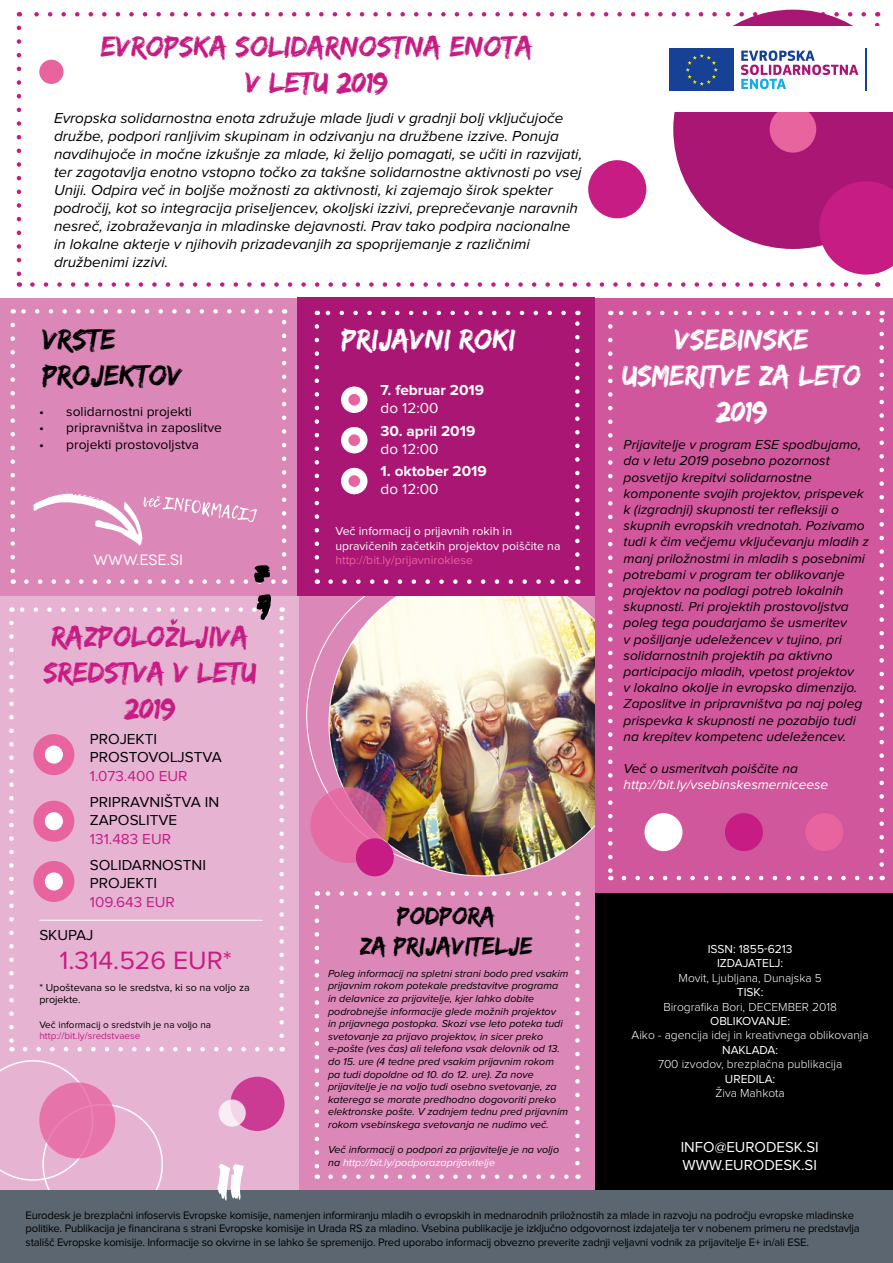
<style>
.page{position:relative;width:893px;height:1263px;background:#fff}
.page>*{position:absolute;margin:0;border:0;box-sizing:border-box;transform-origin:0 0}
.t1{font:30px/36px "Edo SZ";color:#c61c83;text-align:center}
.t2{font:30px/36px "Edo SZ";color:#fff;text-align:center}
.t3{font:30px/36px "Edo SZ";color:#000}
.t4{font:25.95px "Proxima Nova";color:#c61c83}
.t5{font:25.5px/30.6px "Edo SZ";color:#000;text-align:center}
.t6{font:italic 15px/18px "Proxima Nova";color:#000}
.t7{font:15px/18px "Proxima Nova";color:#000}
.t8{font:15px/18px "Proxima Nova";color:#fff}
.t9{font:700 15px "Proxima Nova";color:#fff}
.t10{font:15px "Proxima Nova";color:#c61c83}
.t11{font:15px "Novecentowide";color:#fff}
.t12{font:italic 13.5px/16.2px "Proxima Nova";color:#000}
.t13{font:13.5px "Proxima Nova";color:#000}
.t14{font:italic 13.5px "Proxima Nova";color:#fff}
.t15{font:300 12px "Proxima Nova";color:#fff}
.t16{font:12px/14.4px "Proxima Nova";color:#fff;text-align:center}
.t17{font:12px "Proxima Nova";color:#e7649f}
.t18{font:11.25px/13.5px "Proxima Nova";letter-spacing:-.02em;color:#000}
.t19{font:italic 10.5px/12.6px "Proxima Nova";color:#000}
.t20{font:10.5px/12.6px "Proxima Nova";color:#000}
.t21{font:9.75px "Proxima Nova";color:#000}
.t22{font:9.75px "Proxima Nova";color:#c61c83}
.s1{color:#fff}
</style>
<div class="page">
<div style="left:298px;top:596px;width:297px;height:594px;background:#db87b8"></div>
<svg style="left:331px;top:1174px;width:238px;height:5px"></svg>
<svg style="left:325px;top:891px;width:239px;height:5px"></svg>
<svg style="left:315px;top:907px;width:4px;height:272px"></svg>
<svg style="left:575px;top:891px;width:5px;height:272px"></svg>
<div style="left:0;top:595px;width:298px;height:595px;background:#e6b3d3"></div>
<svg style="left:17px;top:12px;width:876px;height:275px"></svg>
<svg style="left:0;top:1060px;width:93px;height:121px"></svg>
<img style="left:329px;top:570px;width:305px;height:306px;border-radius:153px">
<svg style="left:310px;top:787px;width:77px;height:76px;background:#dc689e"></svg>
<div style="left:39px;top:1082px;width:76px;height:76px;background:#e674aa;border-radius:50%"></div>
<div style="left:230px;top:1077px;width:55px;height:54px;background:#cc3b93;border-radius:50%"></div>
<svg style="left:219px;top:1099px;width:27px;height:28px"></svg>
<div style="left:356px;top:838px;width:38px;height:38px;background:#c61c83;border-radius:50%"></div>
<div style="left:0;top:1190px;width:893px;height:73px;background:#5b6670"></div>
<div style="left:595px;top:893px;width:298px;height:297px;background:#000"></div>
<svg style="left:217px;top:1163px;width:27px;height:38px"></svg>
<div style="left:595px;top:298px;width:298px;height:595px;background:#d0579c"></div>
<div style="left:0;top:298px;width:298px;height:297px;background:#db87b8"></div>
<div style="left:298px;top:298px;width:297px;height:298px;background:#a91674"></div>
<svg style="left:331px;top:579px;width:238px;height:5px"></svg>
<svg style="left:325px;top:311px;width:239px;height:4px"></svg>
<svg style="left:315px;top:326px;width:4px;height:258px"></svg>
<svg style="left:575px;top:311px;width:5px;height:257px"></svg>
<svg style="left:624px;top:876px;width:250px;height:4px"></svg>
<svg style="left:618px;top:311px;width:250px;height:4px"></svg>
<svg style="left:608px;top:326px;width:5px;height:554px"></svg>
<svg style="left:879px;top:311px;width:5px;height:553px"></svg>
<div style="left:341px;top:386px;width:26px;height:27px;background:#fff;border-radius:50%"></div>
<div style="left:348px;top:394px;width:12px;height:12px;background:#e7649f;border-radius:50%"></div>
<div style="left:341px;top:427px;width:26px;height:26px;background:#fff;border-radius:50%"></div>
<div style="left:348px;top:434px;width:12px;height:12px;background:#e7649f;border-radius:50%"></div>
<div style="left:341px;top:468px;width:26px;height:26px;background:#fff;border-radius:50%"></div>
<div style="left:348px;top:475px;width:12px;height:12px;background:#e7649f;border-radius:50%"></div>
<svg style="left:9px;top:309px;width:277px;height:742px"></svg>
<div style="left:644px;top:813px;width:38px;height:38px;background:#fff;border-radius:50%"></div>
<div style="left:725px;top:813px;width:38px;height:38px;background:#c61c83;border-radius:50%"></div>
<div style="left:805px;top:813px;width:38px;height:38px;background:#e7649f;border-radius:50%"></div>
<h1 class="t1" style="left:101px;top:28px;width:434px">EVROPSKA SOLIDARNOSTNA ENOTA<br>V LETU 2019</h1>
<p class="t6" style="left:54px;top:109px;width:530px">Evropska solidarnostna enota združuje mlade ljudi v gradnji bolj vključujoče družbe, podpori ranljivim skupinam in odzivanju na družbene izzive. Ponuja navdihujoče in močne izkušnje za mlade, ki želijo pomagati, se učiti in razvijati, ter zagotavlja enotno vstopno točko za takšne solidarnostne aktivnosti po vsej Uniji. Odpira več in boljše možnosti za aktivnosti, ki zajemajo širok spekter področij, kot so integracija priseljencev, okoljski izzivi, preprečevanje naravnih nesreč, izobraževanja in mladinske dejavnosti. Prav tako podpira nacionalne in lokalne akterje v njihovih prizadevanjih za spoprijemanje z različnimi družbenimi izzivi.</p>
<h1 class="t3" style="left:42px;top:320px;width:142px">VRSTE<br>PROJEKTOV</h1>
<h1 class="t2" style="left:342px;top:320px;width:175px">PRIJAVNI ROKI</h1>
<h1 class="t2" style="left:622px;top:320px;width:241px">VSEBINSKE<br>USMERITVE ZA LETO<br>2019</h1>
<p class="t9" style="left:381px;top:383px;width:105px">7. februar 2019</p>
<p class="t8" style="left:381px;top:400px;width:59px">do 12:00</p>
<p class="t9" style="left:381px;top:424px;width:96px">30. april 2019</p>
<p class="t8" style="left:381px;top:440px;width:59px">do 12:00</p>
<p class="t9" style="left:381px;top:464px;width:108px">1. oktober 2019</p>
<p class="t8" style="left:381px;top:481px;width:59px">do 12:00</p>
<p class="t13" style="left:39px;top:405px;width:154px">• solidarnostni projekti</p>
<p class="t13" style="left:39px;top:422px;width:184px">• pripravništva in zaposlitve</p>
<p class="t13" style="left:39px;top:438px;width:161px">• projekti prostovoljstva</p>
<p class="t12" style="left:624px;top:437px;width:247px">Prijavitelje v program ESE spodbujamo, da v letu 2019 posebno pozornost posvetijo krepitvi solidarnostne komponente svojih projektov, prispevek k (izgradnji) skupnosti ter refleksiji o skupnih evropskih vrednotah. Pozivamo tudi k čim večjemu vključevanju mladih z manj priložnostmi in mladih s posebnimi potrebami v program ter oblikovanje projektov na podlagi potreb lokalnih skupnosti. Pri projektih prostovoljstva poleg tega poudarjamo še usmeritev<br>v pošiljanje udeležencev v tujino, pri solidarnostnih projektih pa aktivno participacijo mladih, vpetost projektov<br>v lokalno okolje in evropsko dimenzijo.<br>Zaposlitve in pripravništva pa naj poleg prispevka k skupnosti ne pozabijo tudi na krepitev kompetenc udeležencev.</p>
<p class="t12" style="left:624px;top:761px;width:176px">Več o usmeritvah poiščite na</p>
<p class="t14" style="left:624px;top:779px;width:206px">http://bit.ly/vsebinskesmerniceese</p>
<p class="t16" style="left:335px;top:525px;width:227px;text-align:left">Več informacij o prijavnih rokih in upravičenih začetkih projektov poiščite na</p>
<p class="t11" style="left:93px;top:551px;width:91px">WWW.ESE.SI</p>
<p class="t17" style="left:335px;top:555px;width:139px">http://bit.ly/prijavnirokiese</p>
<h1 class="t1" style="left:43px;top:617px;width:215px">RAZPOLOŽLJIVA<br>SREDSTVA V LETU<br>2019</h1>
<p class="t7" style="left:90px;top:731px;width:133px">PROJEKTI<br>PROSTOVOLJSTVA</p>
<p class="t7" style="left:90px;top:794px;width:131px">PRIPRAVNIŠTVA IN<br>ZAPOSLITVE</p>
<p class="t7" style="left:90px;top:857px;width:118px">SOLIDARNOSTNI<br>PROJEKTI</p>
<p class="t10" style="left:90px;top:769px;width:99px">1.073.400 EUR</p>
<p class="t10" style="left:90px;top:832px;width:83px">131.483 EUR</p>
<p class="t10" style="left:90px;top:895px;width:86px">109.643 EUR</p>
<p class="t7" style="left:39px;top:926px;width:56px">SKUPAJ</p>
<h2 class="t4" style="left:60px;top:949px;width:174px">1.314.526 EUR*</h2>
<p class="t20" style="left:39px;top:981px;width:212px">* Upoštevana so le sredstva, ki so na voljo za projekte.</p>
<p class="t21" style="left:39px;top:1020px;width:173px">Več informacij o sredstvih je na voljo na</p>
<p class="t22" style="left:39px;top:1032px;width:103px">http://bit.ly/sredstvaese</p>
<h3 class="t5" style="left:360px;top:899px;width:174px">PODPORA<br>ZA PRIJAVITELJE</h3>
<p class="t19" style="left:328px;top:967px;width:242px">Poleg informacij na spletni strani bodo pred vsakim prijavnim rokom potekale predstavitve programa in delavnice za prijavitelje, kjer lahko dobite podrobnejše informacije glede možnih projektov<br>in prijavnega postopka. Skozi vse leto poteka tudi svetovanje za prijavo projektov, in sicer preko e-pošte (ves čas) ali telefona vsak delovnik od 13. do 15. ure (4 tedne pred vsakim prijavnim rokom pa tudi dopoldne od 10. do 12. ure). Za nove prijavitelje je na voljo tudi osebno svetovanje, za katerega se morate predhodno dogovoriti preko elektronske pošte. V zadnjem tednu pred prijavnim rokom vsebinskega svetovanja ne nudimo več.</p>
<p class="t19" style="left:328px;top:1144px;width:233px">Več informacij o podpori za prijavitelje je na voljo na <span class="s1">http://bit.ly/podporazaprijavitelje</span></p>
<p class="t16" style="left:708px;top:942px;width:86px">ISSN: 1855-6213<br>IZDAJATELJ:</p>
<p class="t15" style="left:678px;top:972px;width:145px">Movit, Ljubljana, Dunajska 5</p>
<p class="t16" style="left:737px;top:985px;width:28px">TISK:</p>
<p class="t15" style="left:663px;top:1001px;width:175px">Birografika Bori, DECEMBER 2018</p>
<p class="t16" style="left:710px;top:1014px;width:81px">OBLIKOVANJE:</p>
<p class="t15" style="left:632px;top:1030px;width:238px">Aiko - agencija idej in kreativnega oblikovanja</p>
<p class="t16" style="left:722px;top:1043px;width:57px">NAKLADA:</p>
<p class="t15" style="left:658px;top:1058px;width:186px">700 izvodov, brezplačna publikacija</p>
<p class="t16" style="left:725px;top:1072px;width:52px">UREDILA:</p>
<p class="t15" style="left:715px;top:1087px;width:71px">Živa Mahkota</p>
<p class="t8" style="left:681px;top:1139px;width:140px">INFO@EURODESK.SI<br>WWW.EURODESK.SI</p>
<p class="t18" style="left:26px;top:1209px;width:836px">Eurodesk je brezplačni infoservis Evropske komisije, namenjen informiranju mladih o evropskih in mednarodnih priložnostih za mlade in razvoju na področju evropske mladinske politike. Publikacija je financirana s strani Evropske komisije in Urada RS za mladino. Vsebina publikacije je izključno odgovornost izdajatelja ter v nobenem primeru ne predstavlja stališč Evropske komisije. Informacije so okvirne in se lahko še spremenijo. Pred uporabo informacij obvezno preverite zadnji veljavni vodnik za prijavitelje E+ in/ali ESE.</p>
</div>
